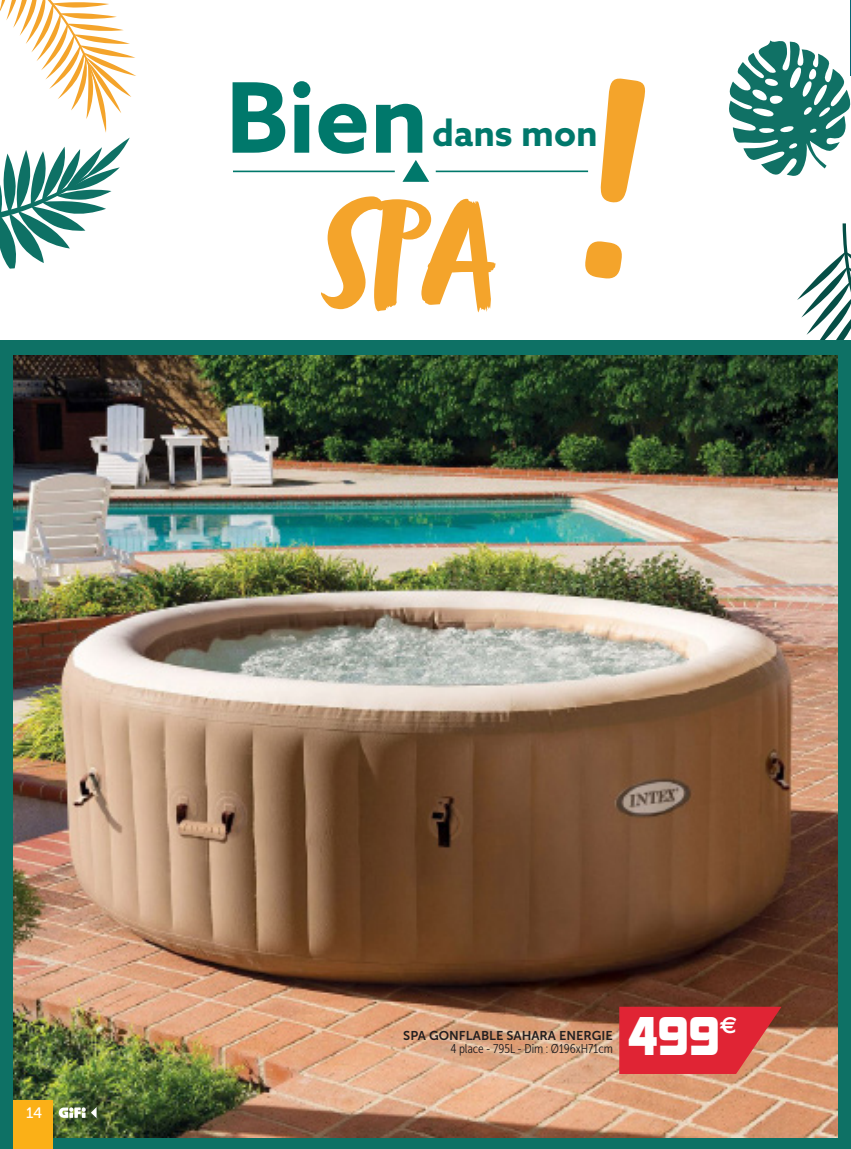
<style>
.page{position:relative;width:851px;height:1149px;background:#fff}
.page>*{position:absolute;margin:0;border:0;box-sizing:border-box;transform-origin:0 0}
.t1{font:150px "Zooja Pro";color:#f4a42b}
.t2{font:700 97.2px "Azo Sans";color:#00786b}
.t3{font:49.65px "Kimberley Bl";color:#fff}
.t4{font:700 36px "Azo Sans";color:#00786b}
.t5{font:700 23.25px "Euro Sans";color:#fff}
.t6{font:15px "Museo Sans 500";color:#fff}
.INFORMATIONS{font:12.75px "Museo Sans Cond 300";color:#231f20}
.DESIGNATION{font:12.75px "Museo Sans 700";color:#231f20}
</style>
<div class="page">
<svg style="left:729px;top:40px;width:121px;height:136px"></svg>
<svg style="left:797px;top:223px;width:53px;height:117px"></svg>
<div style="left:0;top:340px;width:850px;height:807px;background:#0e7165"></div>
<img style="left:14px;top:356px;width:823px;height:780px">
<svg style="left:619px;top:1006px;width:162px;height:67px;background:#dc333c"></svg>
<svg style="left:584px;top:78px;width:61px;height:201px"></svg>
<hr style="left:233px;top:170px;width:162px;height:2px;background:#00786b">
<hr style="left:435px;top:170px;width:153px;height:2px;background:#00786b">
<svg style="left:402px;top:160px;width:27px;height:22px"></svg>
<div style="left:14px;top:1099px;width:39px;height:49px;background:#fbb017"></div>
<svg style="left:59px;top:1106px;width:38px;height:11px"></svg>
<svg style="left:0;top:0;width:136px;height:269px"></svg>
<hr style="left:850px;top:0;width:1px;height:75px;background:#086475">
<p class="t2" style="left:226px;top:53px;width:203px">Bien</p>
<p class="t4" style="left:432px;top:110px;width:167px">dans mon</p>
<p class="t1" style="left:319px;top:163px;width:177px">SPA</p>
<p class="t6" style="left:26px;top:1104px;width:18px">14</p>
<p class="DESIGNATION" style="left:403px;top:1027px;width:211px">SPA GONFLABLE SAHARA ENERGIE</p>
<p class="INFORMATIONS" style="left:450px;top:1041px;width:164px">4 place - 795L - Dim : Ø196xH71cm</p>
<p class="t3" style="left:627px;top:1004px;width:94px">499</p>
<p class="t5" style="left:719px;top:1010px;width:19px">,</p>
</div>
